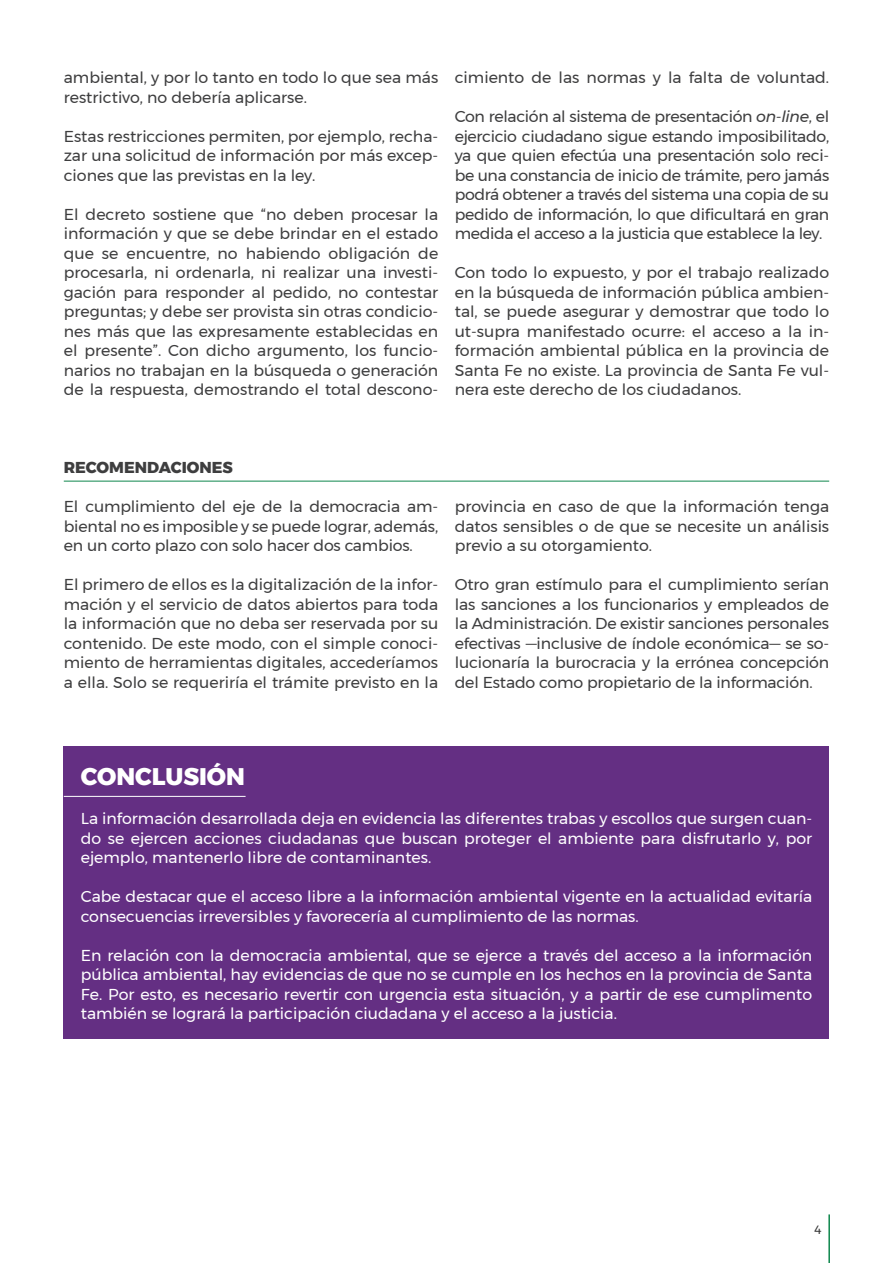
<style>
.page{position:relative;width:893px;height:1263px;background:#fff}
.page>*{position:absolute;margin:0;border:0;box-sizing:border-box;transform-origin:0 0}
.t1{font:800 24px "Montserrat";color:#fff}
.t2{font:15.75px/19.5px "Montserrat";color:#3e3e3f;text-align:justify}
.t3{font:15.75px/19.5px "Montserrat";color:#fff;text-align:justify}
.t4{font:800 15.75px "Montserrat";color:#3e3e3f}
.t5{font:12px "Montserrat";color:#333}
.s1{font-style:italic}
</style>
<div class="page">
<hr style="left:64px;top:481px;width:765px;height:1px;background:#0f874d">
<div style="left:64px;top:746px;width:765px;height:293px;background:#642f83"></div>
<hr style="left:64px;top:796px;width:182px;height:1px;background:#fff">
<hr style="left:828px;top:1214px;width:2px;height:49px;background:#0f874d">
<p class="t2" style="left:64px;top:68px;width:376px">ambiental, y por lo tanto en todo lo que sea más restrictivo, no debería aplicarse.</p>
<p class="t2" style="left:64px;top:126px;width:376px">Estas restricciones permiten, por ejemplo, recha&shy;zar una solicitud de información por más excep&shy;ciones que las previstas en la ley.</p>
<p class="t2" style="left:64px;top:204px;width:376px">El decreto sostiene que “no deben procesar la información y que se debe brindar en el estado que se encuentre, no habiendo obligación de procesarla, ni ordenarla, ni realizar una investi&shy;gación para responder al pedido, no contestar preguntas; y debe ser provista sin otras condicio&shy;nes más que las expresamente establecidas en el presente”. Con dicho argumento, los funcio&shy;narios no trabajan en la búsqueda o generación de la respuesta, demostrando el total descono-</p>
<p class="t2" style="left:455px;top:68px;width:376px">cimiento de las normas y la falta de voluntad.</p>
<p class="t2" style="left:455px;top:107px;width:376px">Con relación al sistema de presentación <span class="s1">on-line</span>, el ejercicio ciudadano sigue estando imposibilitado, ya que quien efectúa una presentación solo reci&shy;be una constancia de inicio de trámite, pero jamás podrá obtener a través del sistema una copia de su pedido de información, lo que dificultará en gran medida el acceso a la justicia que establece la ley.</p>
<p class="t2" style="left:455px;top:263px;width:376px">Con todo lo expuesto, y por el trabajo realizado en la búsqueda de información pública ambien&shy;tal, se puede asegurar y demostrar que todo lo ut-supra manifestado ocurre: el acceso a la in&shy;formación ambiental pública en la provincia de Santa Fe no existe. La provincia de Santa Fe vul&shy;nera este derecho de los ciudadanos.</p>
<p class="t4" style="left:64px;top:455px;width:171px">RECOMENDACIONES</p>
<p class="t2" style="left:64px;top:497px;width:376px">El cumplimiento del eje de la democracia am&shy;biental no es imposible y se puede lograr, además, en un corto plazo con solo hacer dos cambios.</p>
<p class="t2" style="left:64px;top:575px;width:376px">El primero de ellos es la digitalización de la infor&shy;mación y el servicio de datos abiertos para toda la información que no deba ser reservada por su contenido. De este modo, con el simple conoci&shy;miento de herramientas digitales, accederíamos a ella. Solo se requeriría el trámite previsto en la</p>
<p class="t2" style="left:455px;top:497px;width:376px">provincia en caso de que la información tenga datos sensibles o de que se necesite un análisis previo a su otorgamiento.</p>
<p class="t2" style="left:455px;top:575px;width:376px">Otro gran estímulo para el cumplimiento serían las sanciones a los funcionarios y empleados de la Administración. De existir sanciones personales efectivas —inclusive de índole económica— se so&shy;lucionaría la burocracia y la errónea concepción del Estado como propietario de la información.</p>
<h1 class="t1" style="left:81px;top:757px;width:166px">CONCLUSIÓN</h1>
<p class="t3" style="left:81px;top:809px;width:733px">La información desarrollada deja en evidencia las diferentes trabas y escollos que surgen cuan&shy;do se ejercen acciones ciudadanas que buscan proteger el ambiente para disfrutarlo y, por ejemplo, mantenerlo libre de contaminantes.</p>
<p class="t3" style="left:81px;top:887px;width:733px">Cabe destacar que el acceso libre a la información ambiental vigente en la actualidad evitaría consecuencias irreversibles y favorecería al cumplimiento de las normas.</p>
<p class="t3" style="left:81px;top:945px;width:733px">En relación con la democracia ambiental, que se ejerce a través del acceso a la información pública ambiental, hay evidencias de que no se cumple en los hechos en la provincia de Santa Fe. Por esto, es necesario revertir con urgencia esta situación, y a partir de ese cumplimento también se logrará la participación ciudadana y el acceso a la justicia.</p>
<p class="t5" style="left:814px;top:1220px;width:9px">4</p>
</div>
